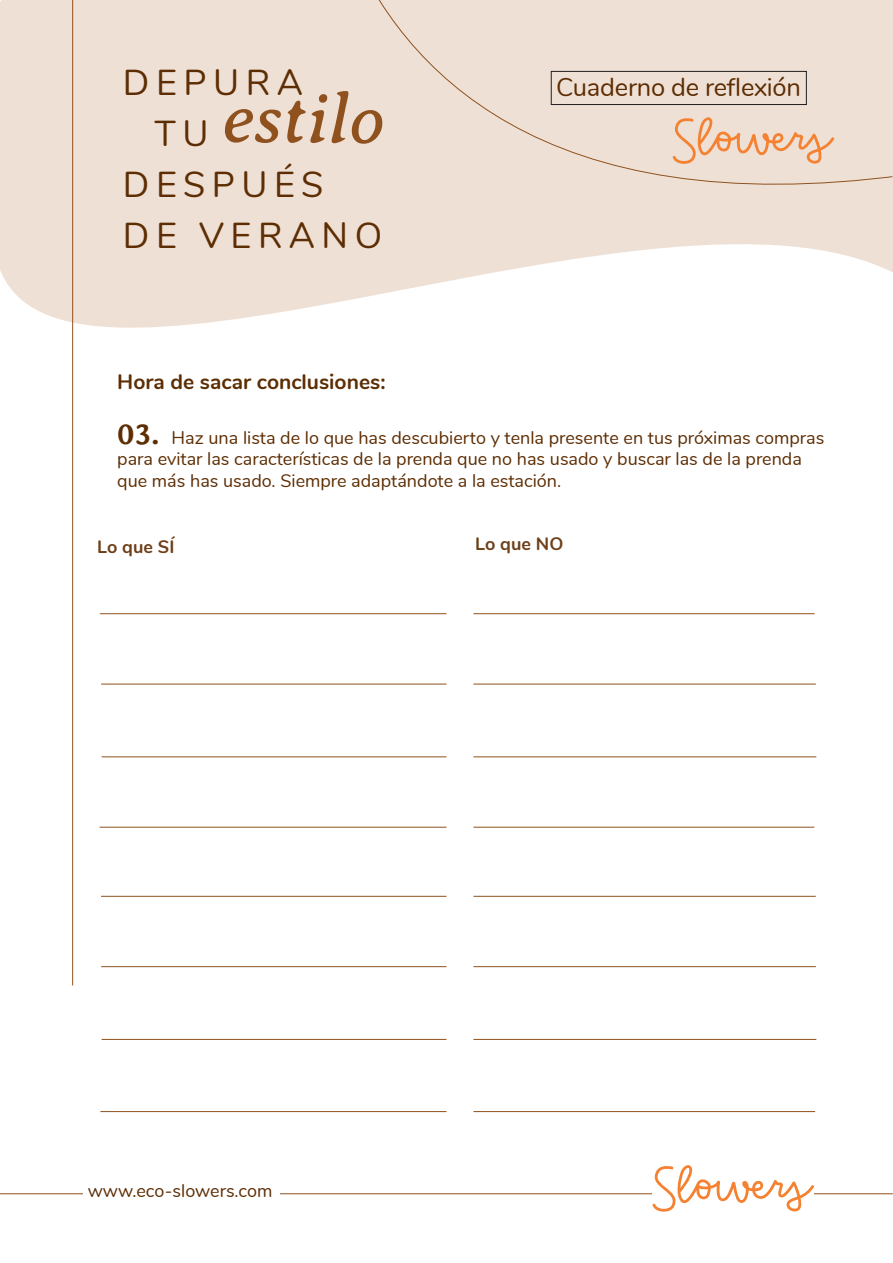
<style>
.page{position:relative;width:893px;height:1263px;background:#fff}
.page>*{position:absolute;margin:0;border:0;box-sizing:border-box;transform-origin:0 0}
.t1{font:italic 72px "Averia Serif Libre";color:#8f521f}
.t2{font:36px "Nunito";letter-spacing:.18em;color:#5d2d03}
.t3{font:25.5px "Nunito";letter-spacing:-.01em;color:#5d2d03}
.t4{font:700 21px "Nunito";color:#5d2d03}
.t5{font:18px/21.6px "Nunito";color:#5d2d03}
.t6{font:700 18px "Nunito";color:#6e401a}
.s1{font-family:"Averia Serif Libre";font-weight:700;font-size:30px}
</style>
<div class="page">
<svg style="left:0;top:0;width:317px;height:443px"></svg>
<hr style="left:0;top:1193px;width:892px;height:1px;background:#8f521f">
<div style="left:83px;top:1179px;width:197px;height:30px;background:#fff"></div>
<hr style="left:72px;top:0;width:1px;height:985px;background:#8f521f">
<svg style="left:652px;top:1165px;width:162px;height:46px"></svg>
<svg style="left:317px;top:0;width:574px;height:306px;background:#f0e3da"></svg>
<div style="left:551px;top:71px;width:256px;height:34px;border:1px solid #231f20"></div>
<svg style="left:672px;top:117px;width:162px;height:47px;background:#efceb7"></svg>
<svg style="left:891px;top:0;width:2px;height:273px"></svg>
<hr style="left:100px;top:613px;width:715px;height:1px;background:#8f521f">
<hr style="left:101px;top:684px;width:715px;height:1px;background:#8f521f">
<hr style="left:102px;top:756px;width:714px;height:1px;background:#8f521f">
<hr style="left:100px;top:827px;width:714px;height:1px;background:#8f521f">
<hr style="left:101px;top:896px;width:715px;height:1px;background:#8f521f">
<hr style="left:101px;top:966px;width:715px;height:1px;background:#8f521f">
<hr style="left:100px;top:1111px;width:715px;height:1px;background:#8f521f">
<hr style="left:102px;top:1039px;width:714px;height:1px;background:#8f521f">
<div style="left:446px;top:560px;width:27px;height:570px;background:#fff"></div>
<h2 class="t2" style="left:123px;top:56px;width:181px">DEPURA</h2>
<h2 class="t2" style="left:154px;top:107px;width:56px">TU</h2>
<h2 class="t2" style="left:123px;top:158px;width:202px">DESPUÉS</h2>
<h2 class="t2" style="left:123px;top:209px;width:261px">DE VERANO</h2>
<h1 class="t1" style="left:223px;top:76px;width:163px;rotate:1deg">estilo</h1>
<p class="t4" style="left:117px;top:366px;width:270px">Hora de sacar conclusiones:</p>
<h3 class="t3" style="left:556px;top:68px;width:246px">Cuaderno de reflexión</h3>
<p class="t5" style="left:117px;top:426px;width:709px"><span class="s1">03.</span> Haz una lista de lo que has descubierto y tenla presente en tus próximas compras para evitar las características de la prenda que no has usado y buscar las de la prenda que más has usado. Siempre adaptándote a la estación.</p>
<p class="t6" style="left:97px;top:533px;width:79px">Lo que SÍ</p>
<p class="t6" style="left:475px;top:530px;width:90px">Lo que NO</p>
<p class="t5" style="left:88px;top:1179px;width:186px">www.eco-slowers.com</p>
</div>
